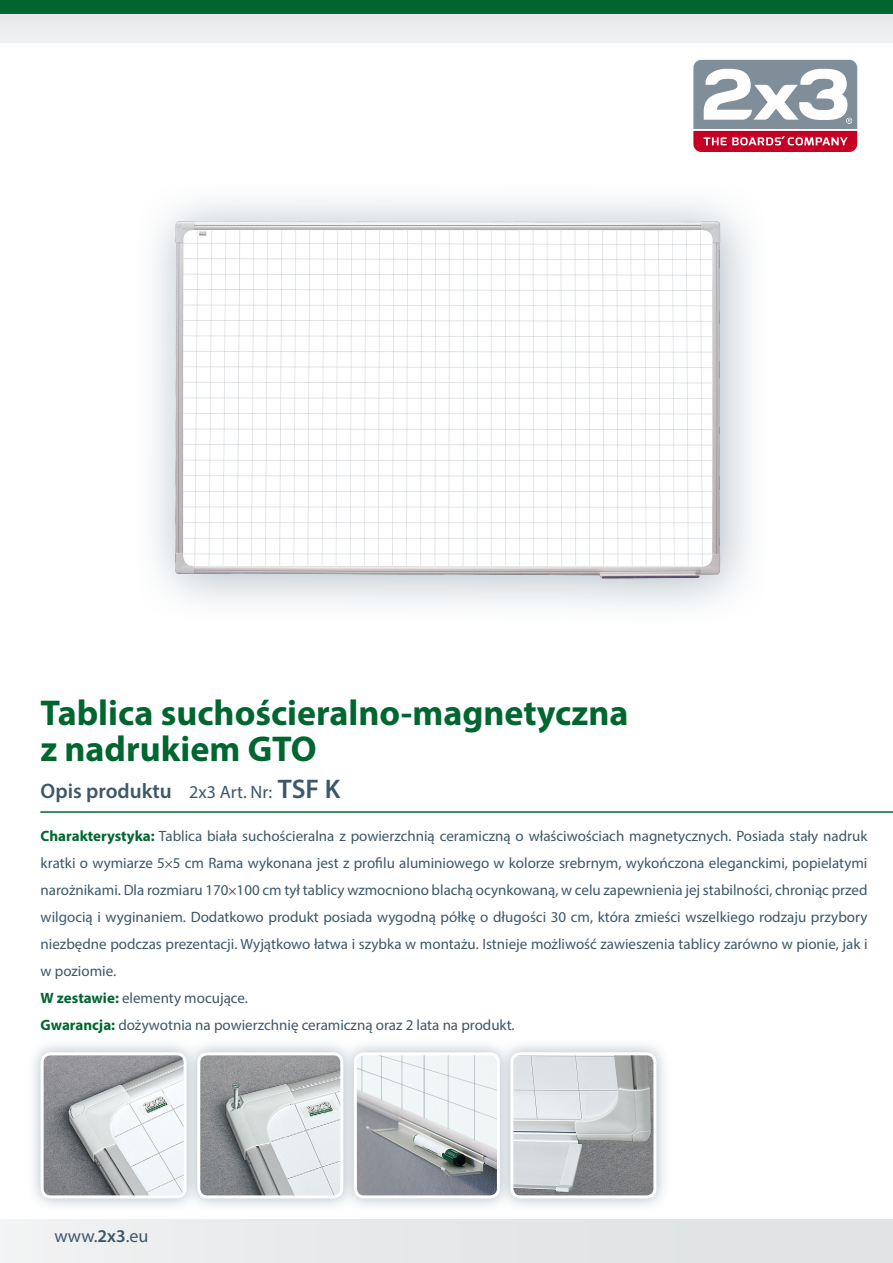
<style>
.page{position:relative;width:893px;height:1263px;background:#fff}
.page>*{position:absolute;margin:0;border:0;box-sizing:border-box;transform-origin:0 0}
.t1{font:700 36px/36px "Myriad Pro";color:#00662f}
.t2{font:600 21px "Myriad Pro";color:#3c5869}
.t3{font:18px "Myriad Pro";color:#3c5869}
.t4{font:15px/27px "Myriad Pro";color:#3c5869}
.s1{font-weight:400;font-size:18px}
.s2{font-size:27px}
.s3{font-weight:700;color:#00662f}
.s4{font-size:13.5px;color:#454347}
.s5{font-weight:600}
</style>
<div class="page">
<div style="left:0;top:0;width:893px;height:43px;background:#ebeced"></div>
<div style="left:0;top:1219px;width:893px;height:44px;background:#e5e7e8"></div>
<div style="left:0;top:0;width:893px;height:14px;background:#00662f"></div>
<svg style="left:691px;top:58px;width:168px;height:96px"></svg>
<svg style="left:693px;top:60px;width:164px;height:92px"></svg>
<hr style="left:40px;top:811px;width:853px;height:2px;background:#00662f">
<img style="left:155px;top:88px;width:623px;height:519px">
<div style="left:26px;top:1038px;width:175px;height:174px;background:#708898;opacity:.55"></div>
<img style="left:42px;top:1054px;width:141px;height:143px">
<div style="left:41px;top:1052px;width:146px;height:146px;border:3px solid #fff;border-radius:9px"></div>
<div style="left:183px;top:1038px;width:174px;height:174px;background:#708898;opacity:.55"></div>
<img style="left:199px;top:1056px;width:141px;height:141px">
<div style="left:197px;top:1052px;width:146px;height:146px;border:3px solid #fff;border-radius:9px"></div>
<div style="left:340px;top:1038px;width:174px;height:174px;background:#708898;opacity:.55"></div>
<img style="left:355px;top:1054px;width:141px;height:143px">
<div style="left:354px;top:1052px;width:146px;height:146px;border:3px solid #fff;border-radius:9px"></div>
<div style="left:496px;top:1038px;width:174px;height:174px;background:#708898;opacity:.55"></div>
<img style="left:512px;top:1056px;width:142px;height:141px">
<div style="left:510px;top:1052px;width:146px;height:146px;border:3px solid #fff;border-radius:9px"></div>
<h1 class="t1" style="left:40px;top:694px;width:590px">Tablica suchościeralno-magnetyczna z nadrukiem GTO</h1>
<h2 class="t2" style="left:41px;top:778px;width:301px">Opis produktu <span class="s1">2x3 Art. Nr:</span> <span class="s2">TSF K</span></h2>
<p class="t4" style="left:41px;top:822px;width:828px"><span class="s3">Charakterystyka:</span> Tablica biała suchościeralna z powierzchnią ceramiczną o właściwościach magnetycznych. Posiada stały nadruk kratki o wymiarze 5<span class="s4">×</span>5 cm Rama wykonana jest z profilu aluminiowego w kolorze srebrnym, wykończona eleganckimi, popielatymi narożnikami. Dla rozmiaru 170<span class="s4">×</span>100 cm tył tablicy wzmocniono blachą ocynkowaną, w celu zapewnienia jej stabilności, chroniąc przed wilgocią i wyginaniem. Dodatkowo produkt posiada wygodną półkę o długości 30 cm, która zmieści wszelkiego rodzaju przybory niezbędne podczas prezentacji. Wyjątkowo łatwa i szybka w montażu. Istnieje możliwość zawieszenia tablicy zarówno w pionie, jak i w poziomie.<br><span class="s3">W zestawie:</span> elementy mocujące.<br><span class="s3">Gwarancja:</span> dożywotnia na powierzchnię ceramiczną oraz 2 lata na produkt.</p>
<p class="t3" style="left:54px;top:1224px;width:96px">www.<span class="s5">2x3</span>.eu</p>
</div>
